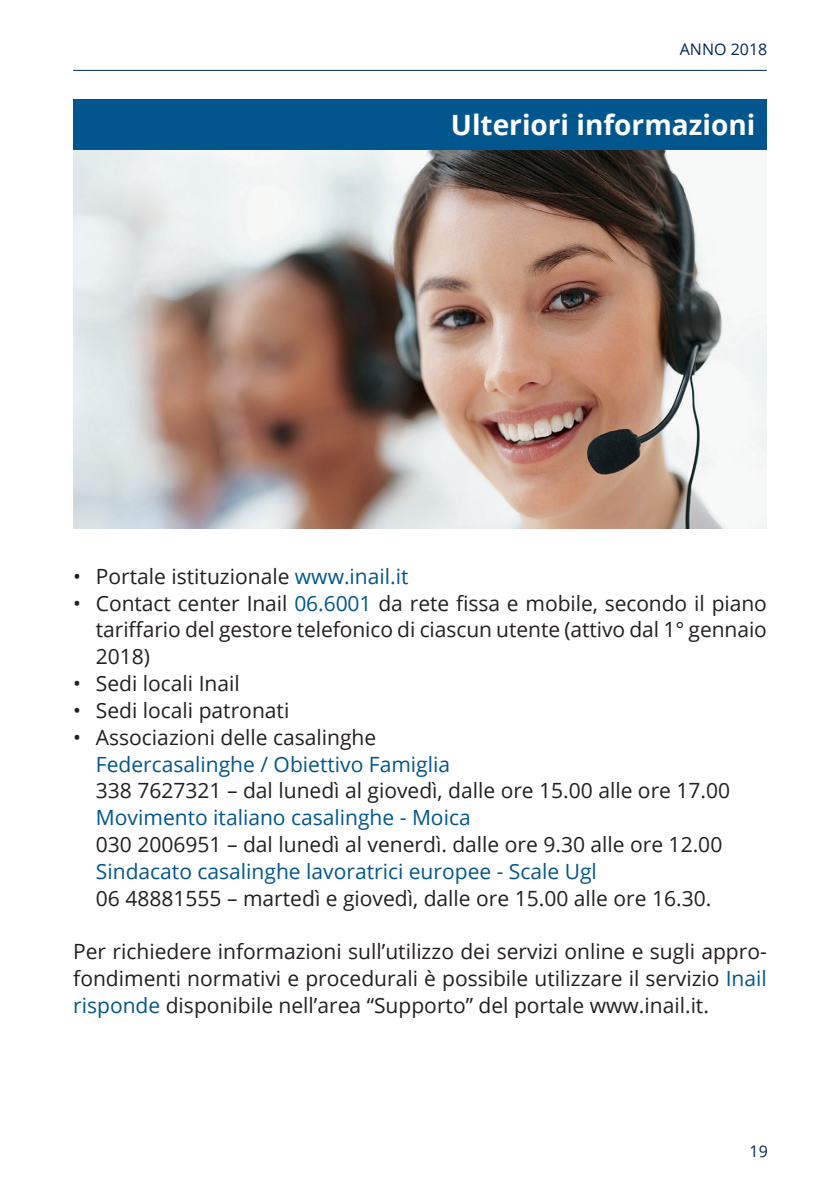
<style>
.page{position:relative;width:840px;height:1191px;background:#fff}
.page>*{position:absolute;margin:0;border:0;box-sizing:border-box;transform-origin:0 0}
.t1{font:700 28px "Open Sans";color:#fff}
.t2{font:21px/26.8px "Open Sans";color:#231f20;text-align:justify}
.t3{font:21px "Open Sans";color:#01568d}
.t4{font:16px "Open Sans";color:#002858}
.s1{color:#01568d}
</style>
<div class="page">
<hr style="left:73px;top:70px;width:693px;height:1px;background:#002858">
<div style="left:73px;top:99px;width:693px;height:51px;background:#01568d"></div>
<img style="left:73px;top:150px;width:693px;height:378px">
<p class="t4" style="left:679px;top:38px;width:89px">ANNO 2018</p>
<h1 class="t1" style="left:450px;top:106px;width:306px">Ulteriori informazioni</h1>
<p class="t2" style="left:73px;top:562px;width:336px">• Portale istituzionale <span class="s1">www.inail.it</span></p>
<p class="t2" style="left:96px;top:589px;width:672px;text-indent:-23px">• Contact center Inail <span class="s1">06.6001</span> da rete fissa e mobile, secondo il piano tariffario del gestore telefonico di ciascun utente (attivo dal 1° gennaio 2018)</p>
<p class="t2" style="left:73px;top:669px;width:168px">• Sedi locali Inail</p>
<p class="t2" style="left:73px;top:696px;width:217px">• Sedi locali patronati</p>
<p class="t2" style="left:73px;top:723px;width:304px">• Associazioni delle casalinghe</p>
<p class="t3" style="left:96px;top:749px;width:355px">Federcasalinghe / Obiettivo Famiglia</p>
<p class="t2" style="left:96px;top:777px;width:635px">338 7627321 – dal lunedì al giovedì, dalle ore 15.00 alle ore 17.00</p>
<p class="t3" style="left:96px;top:803px;width:376px">Movimento italiano casalinghe - Moica</p>
<p class="t2" style="left:96px;top:830px;width:627px">030 2006951 – dal lunedì al venerdì. dalle ore 9.30 alle ore 12.00</p>
<p class="t3" style="left:96px;top:856px;width:502px">Sindacato casalinghe lavoratrici europee - Scale Ugl</p>
<p class="t2" style="left:96px;top:884px;width:616px">06 48881555 – martedì e giovedì, dalle ore 15.00 alle ore 16.30.</p>
<p class="t2" style="left:73px;top:937px;width:694px">Per richiedere informazioni sull’utilizzo dei servizi online e sugli appro&shy;fondimenti normativi e procedurali è possibile utilizzare il servizio <span class="s1">Inail risponde</span> disponibile nell’area “Supporto” del portale www.inail.it.</p>
<p class="t4" style="left:749px;top:1139px;width:20px">19</p>
</div>
